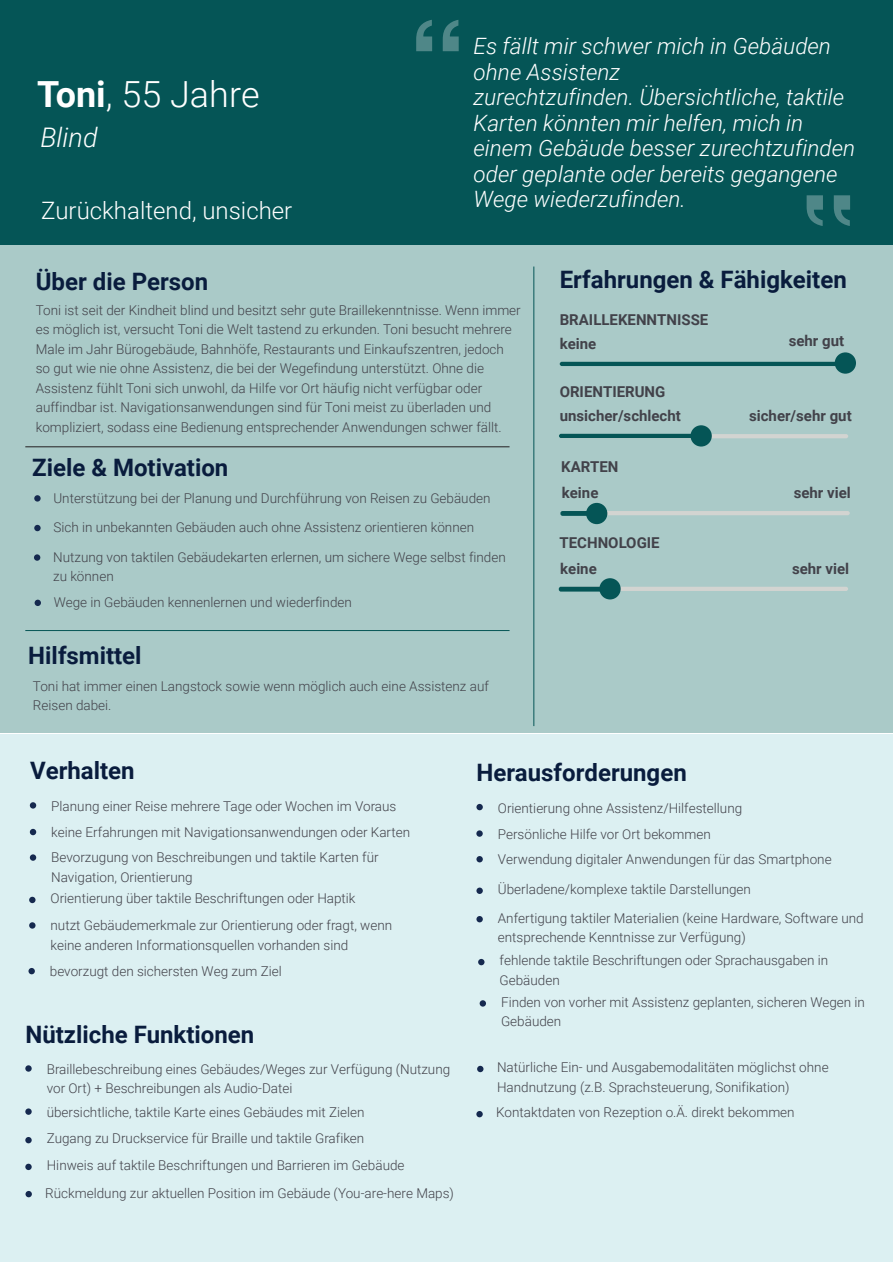
<style>
.page{position:relative;width:893px;height:1263px;background:#fff}
.page>*{position:absolute;margin:0;border:0;box-sizing:border-box;transform-origin:0 0}
.t1{font:300 36px "Roboto";color:#fff}
.t2{font:italic 300 27px "Roboto";color:#fff}
.t3{font:700 24px "Roboto";color:#091c3d}
.t4{font:300 24px "Roboto";color:#fff}
.t5{font:italic 300 22.5px/25.5px "Roboto";color:#fff}
.t6{font:700 15px "Roboto";color:#42424a}
.t7{font:300 13.5px/19.5px "Roboto";color:#42424a}
.s1{font-weight:700}
</style>
<div class="page">
<div style="left:0;top:0;width:893px;height:248px;background:#055556"></div>
<svg style="left:416px;top:20px;width:43px;height:31px"></svg>
<svg style="left:807px;top:195px;width:43px;height:31px"></svg>
<div style="left:0;top:734px;width:893px;height:527px;background:#dcf0f2"></div>
<div style="left:476px;top:804px;width:7px;height:6px;background:#15294f;border-radius:50%"></div>
<div style="left:476px;top:856px;width:7px;height:6px;background:#15294f;border-radius:50%"></div>
<div style="left:476px;top:887px;width:7px;height:7px;background:#15294f;border-radius:50%"></div>
<div style="left:476px;top:916px;width:7px;height:6px;background:#15294f;border-radius:50%"></div>
<svg style="left:478px;top:959px;width:6px;height:6px"></svg>
<svg style="left:476px;top:830px;width:7px;height:7px"></svg>
<div style="left:480px;top:1000px;width:6px;height:7px;background:#15294f;border-radius:50%"></div>
<svg style="left:30px;top:802px;width:6px;height:6px"></svg>
<svg style="left:30px;top:829px;width:6px;height:6px"></svg>
<div style="left:30px;top:854px;width:6px;height:7px;background:#15294f;border-radius:50%"></div>
<div style="left:29px;top:922px;width:7px;height:7px;background:#15294f;border-radius:50%"></div>
<div style="left:29px;top:897px;width:7px;height:6px;background:#15294f;border-radius:50%"></div>
<div style="left:28px;top:968px;width:7px;height:6px;background:#15294f;border-radius:50%"></div>
<svg style="left:25px;top:1065px;width:7px;height:7px"></svg>
<svg style="left:25px;top:1108px;width:7px;height:7px"></svg>
<div style="left:25px;top:1137px;width:7px;height:6px;background:#15294f;border-radius:50%"></div>
<div style="left:25px;top:1164px;width:7px;height:6px;background:#15294f;border-radius:50%"></div>
<svg style="left:26px;top:1191px;width:6px;height:6px"></svg>
<svg style="left:477px;top:1066px;width:6px;height:6px"></svg>
<div style="left:476px;top:1111px;width:7px;height:6px;background:#15294f;border-radius:50%"></div>
<div style="left:0;top:245px;width:893px;height:487px;background:#aacac8"></div>
<hr style="left:560px;top:362px;width:288px;height:4px;background:#055556;border-radius:2px">
<div style="left:835px;top:352px;width:21px;height:22px;background:#055556;border-radius:50%"></div>
<hr style="left:560px;top:434px;width:288px;height:4px;background:#d2d4d1;border-radius:2px">
<div style="left:690px;top:425px;width:22px;height:22px;background:#055556;border-radius:50%"></div>
<hr style="left:561px;top:511px;width:289px;height:4px;background:#d2d4d1;border-radius:2px">
<div style="left:586px;top:503px;width:21px;height:21px;background:#055556;border-radius:50%"></div>
<hr style="left:559px;top:434px;width:146px;height:4px;background:#055556;border-radius:2px">
<div style="left:560px;top:511px;width:39px;height:5px;background:#055556;border-radius:2px"></div>
<hr style="left:560px;top:587px;width:288px;height:4px;background:#d2d4d1;border-radius:2px">
<div style="left:559px;top:587px;width:58px;height:5px;background:#055556;border-radius:2px"></div>
<div style="left:599px;top:578px;width:22px;height:21px;background:#055556;border-radius:50%"></div>
<div style="left:34px;top:495px;width:7px;height:7px;background:#15294f;border-radius:50%"></div>
<div style="left:34px;top:525px;width:7px;height:6px;background:#15294f;border-radius:50%"></div>
<div style="left:34px;top:554px;width:6px;height:7px;background:#15294f;border-radius:50%"></div>
<svg style="left:35px;top:600px;width:6px;height:6px"></svg>
<hr style="left:25px;top:447px;width:485px;height:1px;background:#231f20">
<h1 class="t1" style="left:37px;top:69px;width:224px"><span class="s1">Toni</span>, 55 Jahre</h1>
<h2 class="t2" style="left:40px;top:118px;width:59px">Blind</h2>
<h3 class="t4" style="left:41px;top:194px;width:253px">Zurückhaltend, unsicher</h3>
<h3 class="t5" style="left:473px;top:33px;width:383px">Es fällt mir schwer mich in Gebäuden ohne Assistenz<br>zurechtzufinden. Übersichtliche, taktile<br>Karten könnten mir helfen, mich in einem Gebäude besser zurechtzufinden oder geplante oder bereits gegangene<br>Wege wiederzufinden.</h3>
<h3 class="t3" style="left:36px;top:264px;width:174px">Über die Person</h3>
<h3 class="t3" style="left:560px;top:263px;width:289px">Erfahrungen &amp; Fähigkeiten</h3>
<p class="t7" style="left:36px;top:300px;width:486px">Toni ist seit der Kindheit blind und besitzt sehr gute Braillekenntnisse. Wenn immer es möglich ist, versucht Toni die Welt tastend zu erkunden. Toni besucht mehrere Male im Jahr Bürogebäude, Bahnhöfe, Restaurants und Einkaufszentren, jedoch so gut wie nie ohne Assistenz, die bei der Wegefindung unterstützt. Ohne die Assistenz fühlt Toni sich unwohl, da Hilfe vor Ort häufig nicht verfügbar oder auffindbar ist. Navigationsanwendungen sind für Toni meist zu überladen und kompliziert, sodass eine Bedienung entsprechender Anwendungen schwer fällt.</p>
<h3 class="t3" style="left:32px;top:451px;width:198px">Ziele &amp; Motivation</h3>
<p class="t7" style="left:53px;top:488px;width:439px">Unterstützung bei der Planung und Durchführung von Reisen zu Gebäuden</p>
<p class="t7" style="left:53px;top:512px;width:454px;line-height:29.5px">Sich in unbekannten Gebäuden auch ohne Assistenz orientieren können<br>Nutzung von taktilen Gebäudekarten erlernen, um sichere Wege selbst finden</p>
<p class="t7" style="left:53px;top:563px;width:300px;line-height:25.8px">zu können<br>Wege in Gebäuden kennenlernen und wiederfinden</p>
<h3 class="t3" style="left:28px;top:638px;width:115px">Hilfsmittel</h3>
<p class="t7" style="left:33px;top:675px;width:457px">Toni hat immer einen Langstock sowie wenn möglich auch eine Assistenz auf<br>Reisen dabei.</p>
<p class="t6" style="left:560px;top:309px;width:150px">BRAILLEKENNTNISSE</p>
<p class="t6" style="left:560px;top:333px;width:38px">keine</p>
<p class="t6" style="left:789px;top:330px;width:57px">sehr gut</p>
<p class="t6" style="left:560px;top:381px;width:107px">ORIENTIERUNG</p>
<p class="t6" style="left:560px;top:405px;width:123px">unsicher/schlecht</p>
<p class="t6" style="left:749px;top:405px;width:104px">sicher/sehr gut</p>
<p class="t6" style="left:561px;top:457px;width:59px">KARTEN</p>
<p class="t6" style="left:562px;top:482px;width:38px">keine</p>
<p class="t6" style="left:794px;top:482px;width:59px">sehr viel</p>
<p class="t6" style="left:560px;top:532px;width:102px">TECHNOLOGIE</p>
<p class="t6" style="left:560px;top:558px;width:38px">keine</p>
<p class="t6" style="left:792px;top:558px;width:59px">sehr viel</p>
<h3 class="t3" style="left:30px;top:754px;width:106px">Verhalten</h3>
<p class="t7" style="left:51px;top:796px;width:347px">Planung einer Reise mehrere Tage oder Wochen im Voraus</p>
<p class="t7" style="left:51px;top:819px;width:360px;line-height:25.5px">keine Erfahrungen mit Navigationsanwendungen oder Karten<br>Bevorzugung von Beschreibungen und taktile Karten für</p>
<p class="t7" style="left:51px;top:867px;width:143px">Navigation, Orientierung</p>
<p class="t7" style="left:51px;top:915px;width:343px">nutzt Gebäudemerkmale zur Orientierung oder fragt, wenn keine anderen Informationsquellen vorhanden sind</p>
<p class="t7" style="left:51px;top:888px;width:306px">Orientierung über taktile Beschriftungen oder Haptik</p>
<p class="t7" style="left:50px;top:961px;width:233px">bevorzugt den sichersten Weg zum Ziel</p>
<h3 class="t3" style="left:25px;top:1017px;width:230px">Nützliche Funktionen</h3>
<p class="t7" style="left:47px;top:1059px;width:405px">Braillebeschreibung eines Gebäudes/Weges zur Verfügung (Nutzung vor Ort) + Beschreibungen als Audio-Datei</p>
<p class="t7" style="left:47px;top:1098px;width:359px;line-height:26.8px">übersichtliche, taktile Karte eines Gebäudes mit Zielen<br>Zugang zu Druckservice für Braille und taktile Grafiken<br>Hinweis auf taktile Beschriftungen und Barrieren im Gebäude</p>
<p class="t7" style="left:45px;top:1183px;width:410px">Rückmeldung zur aktuellen Position im Gebäude (You-are-here Maps)</p>
<h3 class="t3" style="left:477px;top:756px;width:212px">Herausforderungen</h3>
<p class="t7" style="left:498px;top:797px;width:246px">Orientierung ohne Assistenz/Hilfestellung</p>
<p class="t7" style="left:498px;top:824px;width:214px">Persönliche Hilfe vor Ort bekommen</p>
<p class="t7" style="left:498px;top:849px;width:335px">Verwendung digitaler Anwendungen für das Smartphone</p>
<p class="t7" style="left:498px;top:874px;width:367px;line-height:28.5px">Überladene/komplexe taktile Darstellungen<br>Anfertigung taktiler Materialien (keine Hardware, Software und</p>
<p class="t7" style="left:498px;top:925px;width:332px;line-height:23.4px">entsprechende Kenntnisse zur Verfügung)<br>fehlende taktile Beschriftungen oder Sprachausgaben in</p>
<p class="t7" style="left:500px;top:970px;width:62px">Gebäuden</p>
<p class="t7" style="left:501px;top:992px;width:365px">Finden von vorher mit Assistenz geplanten, sicheren Wegen in<br>Gebäuden</p>
<p class="t7" style="left:497px;top:1057px;width:333px">Natürliche Ein- und Ausgabemodalitäten möglichst ohne<br>Handnutzung (z.B. Sprachsteuerung, Sonifikation)</p>
<p class="t7" style="left:496px;top:1102px;width:300px">Kontaktdaten von Rezeption o.Ä. direkt bekommen</p>
</div>
